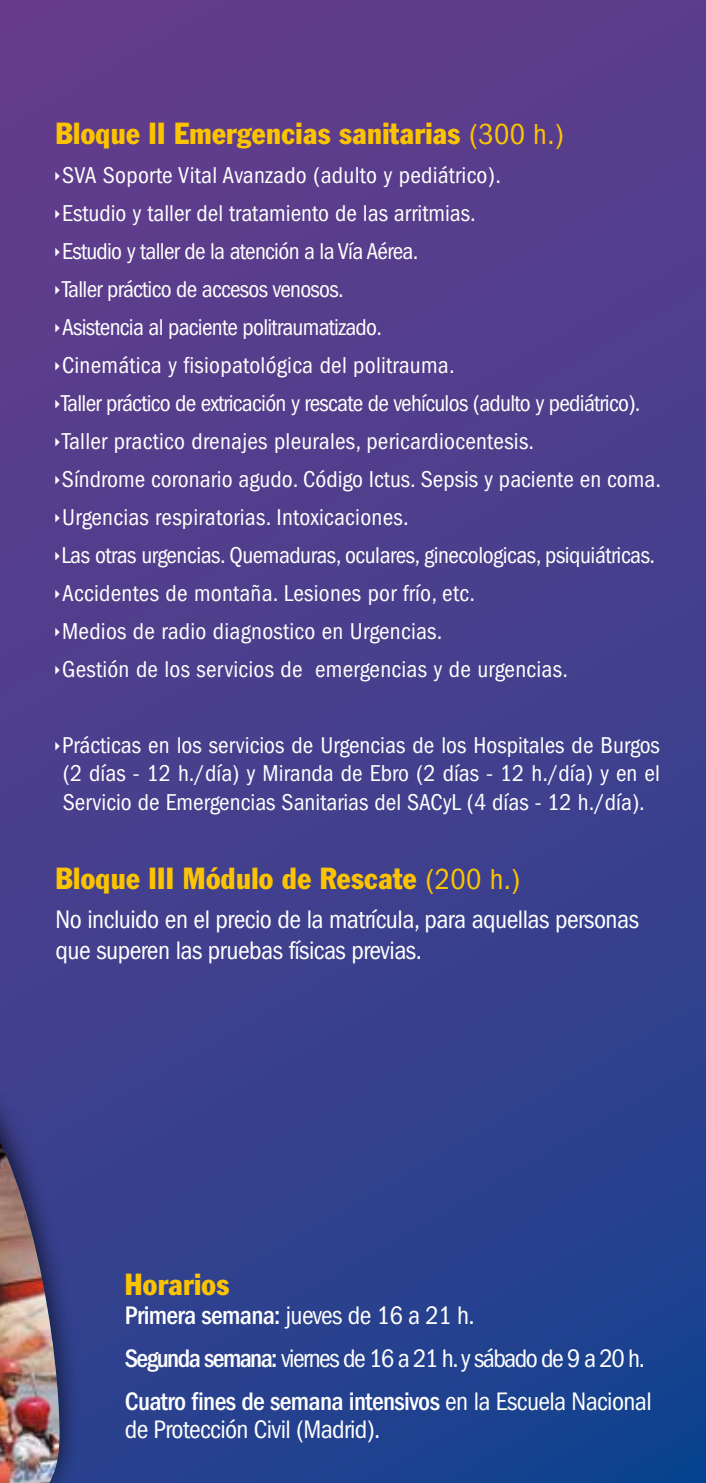
<style>
.page{position:relative;width:706px;height:1483px;background:#fff}
.page>*{position:absolute;margin:0;border:0;box-sizing:border-box;transform-origin:0 0}
.t1{font:condensed 30px "Franklin Gothic";letter-spacing:.01em;color:#fcc400}
.t2{font:condensed 26.25px/43px "Franklin Gothic";letter-spacing:-.06em;color:#fff}
.t3{font:condensed 26.25px/30.5px "Franklin Gothic";letter-spacing:-.02em;color:#fff}
.t4{font:condensed 23.75px/38px "Franklin Gothic";color:#fff}
.s1{font-style:inherit}
.s2{font-weight:500}
</style>
<div class="page">
<div style="left:0;top:0;width:705px;height:1483px;background:linear-gradient(to bottom,#643d8c,#21428f)"></div>
<div style="left:0;top:996px;width:80px;height:487px;background:#000;opacity:.75"></div>
<img style="left:0;top:1028px;width:61px;height:455px">
<svg style="left:56px;top:172px;width:4px;height:9px"></svg>
<svg style="left:56px;top:210px;width:4px;height:8px"></svg>
<svg style="left:56px;top:248px;width:4px;height:8px"></svg>
<svg style="left:56px;top:286px;width:4px;height:8px"></svg>
<svg style="left:56px;top:324px;width:4px;height:8px"></svg>
<svg style="left:56px;top:362px;width:4px;height:8px"></svg>
<svg style="left:56px;top:399px;width:4px;height:9px"></svg>
<svg style="left:56px;top:437px;width:4px;height:9px"></svg>
<svg style="left:56px;top:475px;width:4px;height:9px"></svg>
<svg style="left:56px;top:513px;width:4px;height:9px"></svg>
<svg style="left:56px;top:551px;width:4px;height:9px"></svg>
<svg style="left:56px;top:589px;width:4px;height:9px"></svg>
<svg style="left:56px;top:627px;width:4px;height:9px"></svg>
<svg style="left:56px;top:665px;width:4px;height:9px"></svg>
<svg style="left:56px;top:741px;width:4px;height:9px"></svg>
<p class="t1" style="left:56px;top:115px;width:510px">Bloque II Emergencias sanitarias <span class="s1">(300 h.)</span></p>
<p class="t4" style="left:61px;top:156px;width:601px">SVA Soporte Vital Avanzado (adulto y pediátrico).<br>Estudio y taller del tratamiento de las arritmias.<br>Estudio y taller de la atención a la Vía Aérea.<br>Taller práctico de accesos venosos.<br>Asistencia al paciente politraumatizado.<br>Cinemática y fisiopatológica del politrauma.<br>Taller práctico de extricación y rescate de vehículos (adulto y pediátrico).<br>Taller practico drenajes pleurales, pericardiocentesis.<br>Síndrome coronario agudo. Código Ictus. Sepsis y paciente en coma.<br>Urgencias respiratorias. Intoxicaciones.<br>Las otras urgencias. Quemaduras, oculares, ginecologicas, psiquiátricas.<br>Accidentes de montaña. Lesiones por frío, etc.<br>Medios de radio diagnostico en Urgencias.<br>Gestión de los servicios de emergencias y de urgencias.</p>
<p class="t4" style="left:62px;top:730px;width:599px;line-height:28.8px;text-align:justify">Prácticas en los servicios de Urgencias de los Hospitales de Burgos (2 días - 12 h./día) y Miranda de Ebro (2 días - 12 h./día) y en el Servicio de Emergencias Sanitarias del SACyL (4 días - 12 h./día).</p>
<p class="t1" style="left:56px;top:859px;width:466px">Bloque III Módulo de Rescate <span class="s1">(200 h.)</span></p>
<p class="t3" style="left:56px;top:904px;width:584px">No incluido en el precio de la matrícula, para aquellas personas que superen las pruebas físicas previas.</p>
<p class="t1" style="left:125px;top:1266px;width:106px">Horarios</p>
<p class="t2" style="left:125px;top:1294px;width:528px"><span class="s2">Primera semana:</span> jueves de 16 a 21 h.<br><span class="s2">Segunda semana:</span> viernes de 16 a 21 h. y sábado de 9 a 20 h.<br><span class="s2">Cuatro fines de semana intensivos</span> en la Escuela Nacional</p>
<p class="t3" style="left:125px;top:1414px;width:257px">de Protección Civil (Madrid).</p>
</div>
